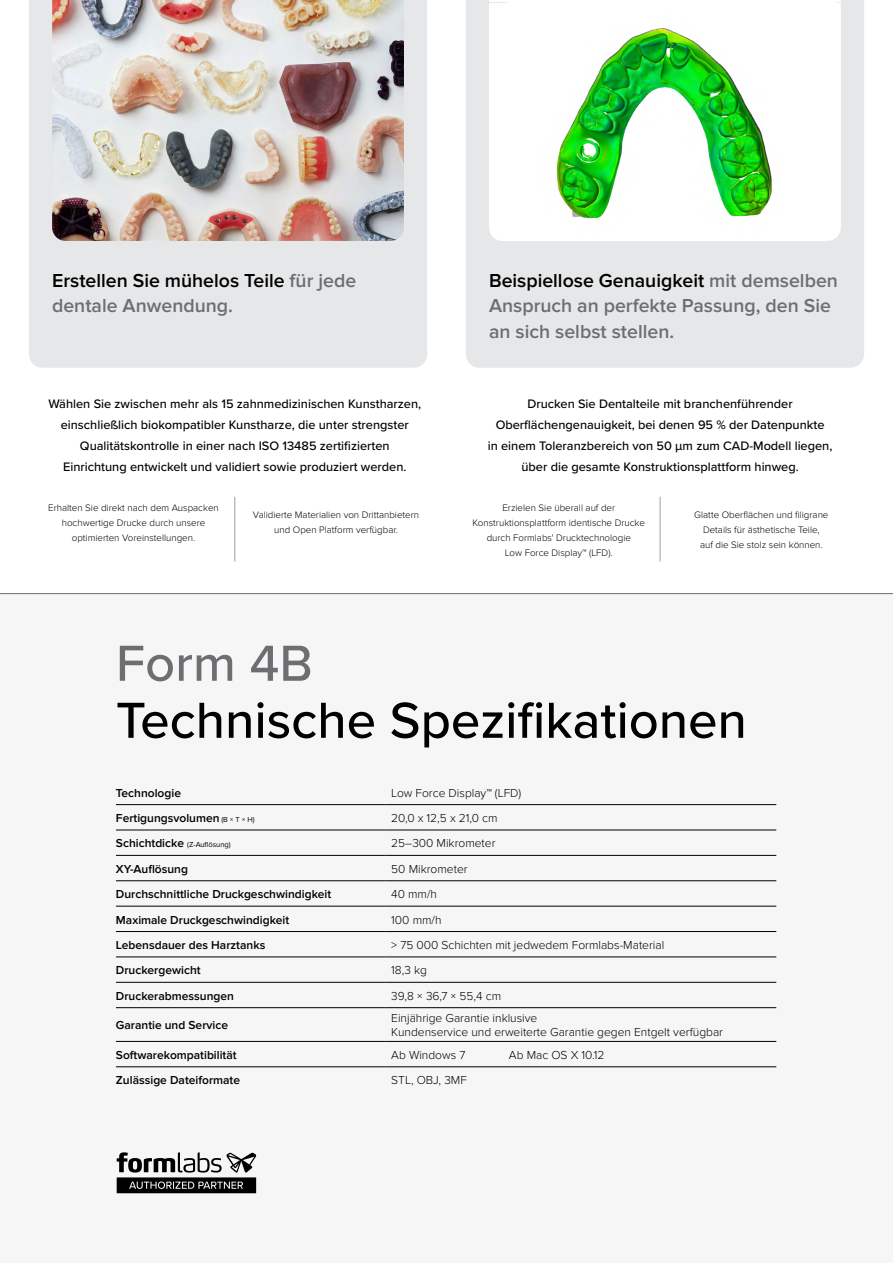
<style>
.page{position:relative;width:893px;height:1263px;background:#fff}
.page>*{position:absolute;margin:0;border:0;box-sizing:border-box;transform-origin:0 0}
.t1{font:500 52.5px "Proxima Nova";color:#000}
.t2{font:500 52.5px "Proxima Nova";color:#6d6e71}
.t3{font:600 19.5px/25.5px "Proxima Nova";color:#6d6e71}
.t4{font:600 19.5px/25.5px "Proxima Nova";color:#000}
.t5{font:500 12.75px/21px "Proxima Nova";color:#000;text-align:center}
.t6{font:300 12px/14.4px "Proxima Nova";color:#000}
.t7{font:600 12px "Proxima Nova";color:#000}
.t8{font:300 9.75px/15px "Proxima Nova";color:#000;text-align:center}
.t9{font:7.5px "Proxima Nova";color:#000}
.s1{color:#6d6e71}
.s2{color:#000}
.s3{font-weight:400;font-size:7.5px}
.s4{font-weight:600;font-size:12px}
</style>
<div class="page">
<div style="left:29px;top:0;width:398px;height:368px;background:#e6e7e8"></div>
<div style="left:466px;top:0;width:398px;height:368px;background:#e6e7e8"></div>
<div style="left:0;top:594px;width:893px;height:669px;background:#f6f6f6"></div>
<img style="left:52px;top:0;width:352px;height:241px">
<img style="left:489px;top:0;width:352px;height:241px">
<hr style="left:116px;top:804px;width:269px;height:1px;background:#000">
<hr style="left:385px;top:804px;width:391px;height:1px;background:#000">
<hr style="left:116px;top:830px;width:269px;height:1px;background:#000">
<hr style="left:385px;top:830px;width:391px;height:1px;background:#000">
<hr style="left:116px;top:855px;width:269px;height:1px;background:#000">
<hr style="left:385px;top:855px;width:391px;height:1px;background:#000">
<hr style="left:116px;top:880px;width:269px;height:1px;background:#000">
<hr style="left:385px;top:880px;width:391px;height:1px;background:#000">
<hr style="left:116px;top:906px;width:269px;height:1px;background:#000">
<hr style="left:385px;top:906px;width:391px;height:1px;background:#000">
<hr style="left:116px;top:931px;width:269px;height:1px;background:#000">
<hr style="left:385px;top:931px;width:391px;height:1px;background:#000">
<hr style="left:116px;top:957px;width:269px;height:1px;background:#000">
<hr style="left:385px;top:957px;width:391px;height:1px;background:#000">
<hr style="left:116px;top:982px;width:269px;height:1px;background:#000">
<hr style="left:385px;top:982px;width:391px;height:1px;background:#000">
<hr style="left:116px;top:1007px;width:269px;height:1px;background:#000">
<hr style="left:385px;top:1007px;width:391px;height:1px;background:#000">
<hr style="left:116px;top:1041px;width:269px;height:1px;background:#000">
<hr style="left:385px;top:1041px;width:391px;height:1px;background:#000">
<hr style="left:116px;top:1066px;width:269px;height:1px;background:#000">
<hr style="left:385px;top:1066px;width:391px;height:1px;background:#000">
<hr style="left:235px;top:497px;width:1px;height:64px;background:#9d9fa2">
<hr style="left:660px;top:497px;width:1px;height:64px;background:#9d9fa2">
<svg style="left:117px;top:1152px;width:139px;height:41px"></svg>
<hr style="left:0;top:593px;width:893px;height:1px;background:#6d6e71">
<h2 class="t4" style="left:52px;top:268px;width:306px">Erstellen Sie mühelos Teile <span class="s1">für jede dentale Anwendung.</span></h2>
<h2 class="t3" style="left:489px;top:268px;width:350px"><span class="s2">Beispiellose Genauigkeit</span> mit demselben<br>Anspruch an perfekte Passung, den Sie an sich selbst stellen.</h2>
<p class="t5" style="left:48px;top:392px;width:374px">Wählen Sie zwischen mehr als 15 zahnmedizinischen Kunstharzen, einschließlich biokompatibler Kunstharze, die unter strengster Qualitätskontrolle in einer nach ISO 13485 zertifizierten Einrichtung entwickelt und validiert sowie produziert werden.</p>
<p class="t8" style="left:48px;top:500px;width:172px">Erhalten Sie direkt nach dem Auspacken hochwertige Drucke durch unsere optimierten Voreinstellungen.</p>
<p class="t8" style="left:253px;top:507px;width:168px">Validierte Materialien von Drittanbietern und Open Platform verfügbar.</p>
<p class="t5" style="left:488px;top:392px;width:346px">Drucken Sie Dentalteile mit branchenführender Oberflächengenauigkeit, bei denen 95 % der Datenpunkte<br>in einem Toleranzbereich von 50 μm zum CAD-Modell liegen, über die gesamte Konstruktionsplattform hinweg.</p>
<p class="t8" style="left:473px;top:500px;width:174px">Erzielen Sie überall auf der Konstruktionsplattform identische Drucke durch Formlabs' Drucktechnologie<br>Low Force Display™ (LFD).</p>
<p class="t8" style="left:694px;top:507px;width:136px">Glatte Oberflächen und filigrane<br>Details für ästhetische Teile,<br>auf die Sie stolz sein können.</p>
<h1 class="t2" style="left:116px;top:624px;width:198px">Form 4B</h1>
<h1 class="t1" style="left:116px;top:681px;width:632px">Technische Spezifikationen</h1>
<p class="t7" style="left:116px;top:786px;width:67px">Technologie</p>
<p class="t6" style="left:391px;top:786px;width:131px">Low Force Display™ (LFD)</p>
<p class="t7" style="left:116px;top:811px;width:140px">Fertigungsvolumen <span class="s3">(B × T × H)</span></p>
<p class="t6" style="left:391px;top:811px;width:108px">20,0 x 12,5 x 21,0 cm</p>
<p class="t9" style="left:116px;top:841px;width:116px"><span class="s4">Schichtdicke</span> (Z-Auflösung)</p>
<p class="t6" style="left:391px;top:836px;width:106px">25–300 Mikrometer</p>
<p class="t7" style="left:116px;top:862px;width:74px">XY-Auflösung</p>
<p class="t6" style="left:391px;top:862px;width:78px">50 Mikrometer</p>
<p class="t7" style="left:116px;top:887px;width:217px">Durchschnittliche Druckgeschwindigkeit</p>
<p class="t6" style="left:391px;top:887px;width:47px">40 mm/h</p>
<p class="t7" style="left:116px;top:913px;width:175px">Maximale Druckgeschwindigkeit</p>
<p class="t6" style="left:391px;top:912px;width:52px">100 mm/h</p>
<p class="t7" style="left:116px;top:938px;width:151px">Lebensdauer des Harztanks</p>
<p class="t6" style="left:391px;top:938px;width:274px">&gt; 75 000 Schichten mit jedwedem Formlabs-Material</p>
<p class="t7" style="left:116px;top:963px;width:86px">Druckergewicht</p>
<p class="t6" style="left:391px;top:963px;width:37px">18,3 kg</p>
<p class="t7" style="left:116px;top:989px;width:120px">Druckerabmessungen</p>
<p class="t6" style="left:391px;top:989px;width:111px">39,8 × 36,7 × 55,4 cm</p>
<p class="t7" style="left:116px;top:1018px;width:114px">Garantie und Service</p>
<p class="t6" style="left:391px;top:1011px;width:333px">Einjährige Garantie inklusive<br>Kundenservice und erweiterte Garantie gegen Entgelt verfügbar</p>
<p class="t7" style="left:116px;top:1048px;width:122px">Softwarekompatibilität</p>
<p class="t6" style="left:391px;top:1048px;width:76px">Ab Windows 7</p>
<p class="t6" style="left:509px;top:1048px;width:97px">Ab Mac OS X 10.12</p>
<p class="t7" style="left:116px;top:1073px;width:126px">Zulässige Dateiformate</p>
<p class="t6" style="left:391px;top:1073px;width:77px">STL, OBJ, 3MF</p>
</div>
